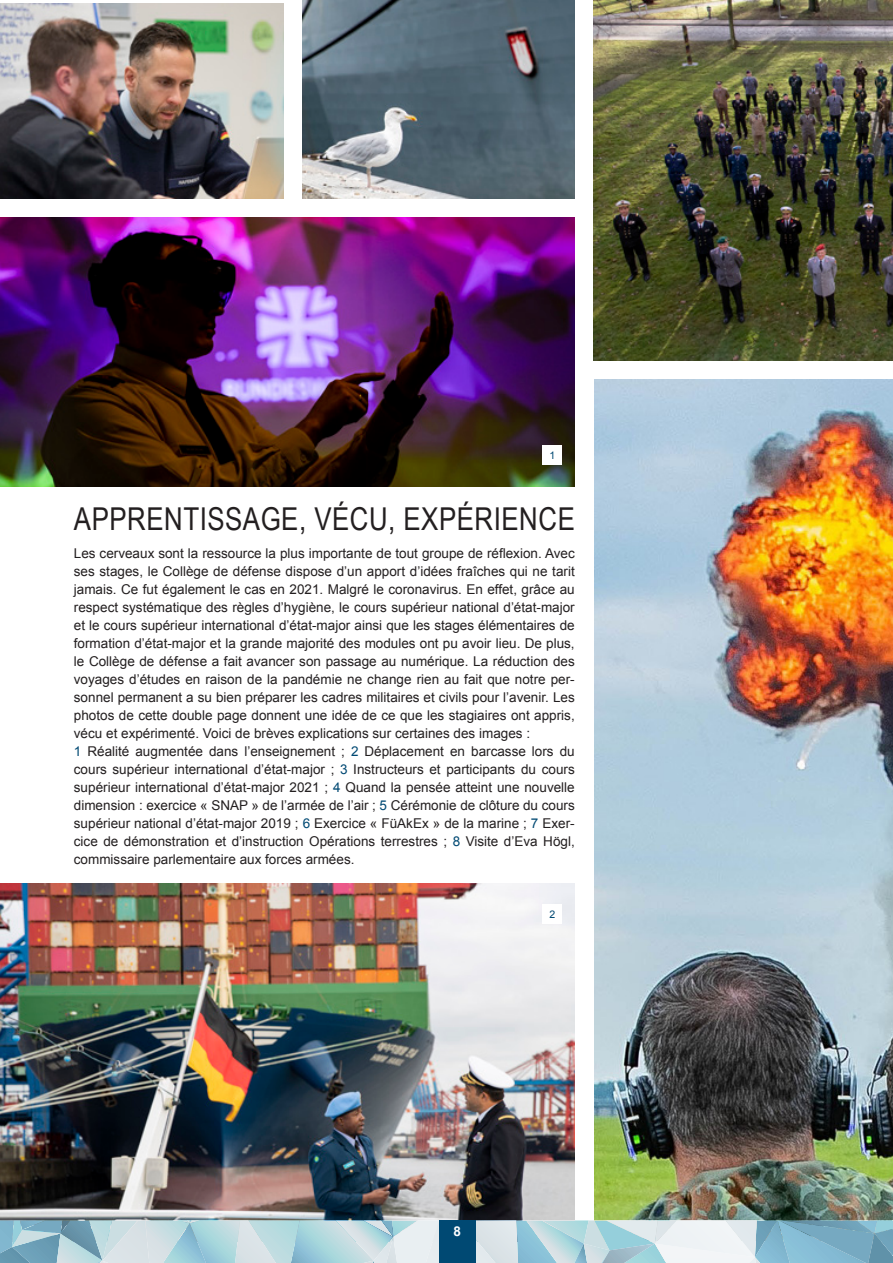
<style>
.page{position:relative;width:893px;height:1263px;background:#fff}
.page>*{position:absolute;margin:0;border:0;box-sizing:border-box;transform-origin:0 0}
.Headline_Innen{font:31.5px "Arial Narrow";letter-spacing:.015em;color:#231f20}
.Copy{font:13.5px/18px "Arial";color:#231f20;text-align:justify}
.t1{font:700 13.5px "Arial";color:#fff}
.Bildunterschrift_lin{font:10.5px "Arial";color:#004973}
.s1{color:#004973}
</style>
<div class="page">
<img style="left:0;top:4px;width:283px;height:194px">
<img style="left:594px;top:379px;width:299px;height:841px">
<img style="left:0;top:217px;width:575px;height:269px">
<img style="left:302px;top:0;width:273px;height:198px">
<img style="left:0;top:883px;width:575px;height:337px">
<img style="left:594px;top:0;width:299px;height:360px">
<div style="left:543px;top:446px;width:19px;height:19px;background:#fff"></div>
<div style="left:543px;top:904px;width:19px;height:20px;background:#fff"></div>
<svg style="left:0;top:1220px;width:893px;height:43px;background:#b2d1db"></svg>
<div style="left:439px;top:1220px;width:36px;height:43px;background:#004973"></div>
<p class="Bildunterschrift_lin" style="left:549px;top:448px;width:7px">1</p>
<p class="Headline_Innen" style="left:74px;top:496px;width:502px">APPRENTISSAGE, VÉCU, EXPÉRIENCE</p>
<p class="Copy" style="left:74px;top:544px;width:502px">Les cerveaux sont la ressource la plus importante de tout groupe de réflexion. Avec ses stages, le Collège de défense dispose d’un apport d’idées fraîches qui ne tarit jamais. Ce fut également le cas en 2021. Malgré le coronavirus. En effet, grâce au respect systématique des règles d’hygiène, le cours supérieur national d’état-major et le cours supérieur international d’état-major ainsi que les stages élémentaires de formation d’état-major et la grande majorité des modules ont pu avoir lieu. De plus, le Collège de défense a fait avancer son passage au numérique. La réduction des voyages d’études en raison de la pandémie ne change rien au fait que notre per&shy;sonnel permanent a su bien préparer les cadres militaires et civils pour l’avenir. Les photos de cette double page donnent une idée de ce que les stagiaires ont appris, vécu et expérimenté. Voici de brèves explications sur certaines des images :</p>
<p class="Copy" style="left:74px;top:742px;width:502px"><span class="s1">1</span> Réalité augmentée dans l’enseignement ; <span class="s1">2</span> Déplacement en barcasse lors du cours supérieur international d’état-major ; <span class="s1">3</span> Instructeurs et participants du cours supérieur international d’état-major 2021 ; <span class="s1">4</span> Quand la pensée atteint une nouvelle dimension : exercice « SNAP » de l’armée de l’air ; <span class="s1">5</span> Cérémonie de clôture du cours supérieur national d’état-major 2019 ; <span class="s1">6</span> Exercice « FüAkEx » de la marine ; <span class="s1">7</span> Exer&shy;cice de démonstration et d’instruction Opérations terrestres ; <span class="s1">8</span> Visite d’Eva Högl, commissaire parlementaire aux forces armées.</p>
<p class="Bildunterschrift_lin" style="left:549px;top:907px;width:7px">2</p>
<p class="t1" style="left:453px;top:1222px;width:9px">8</p>
</div>
